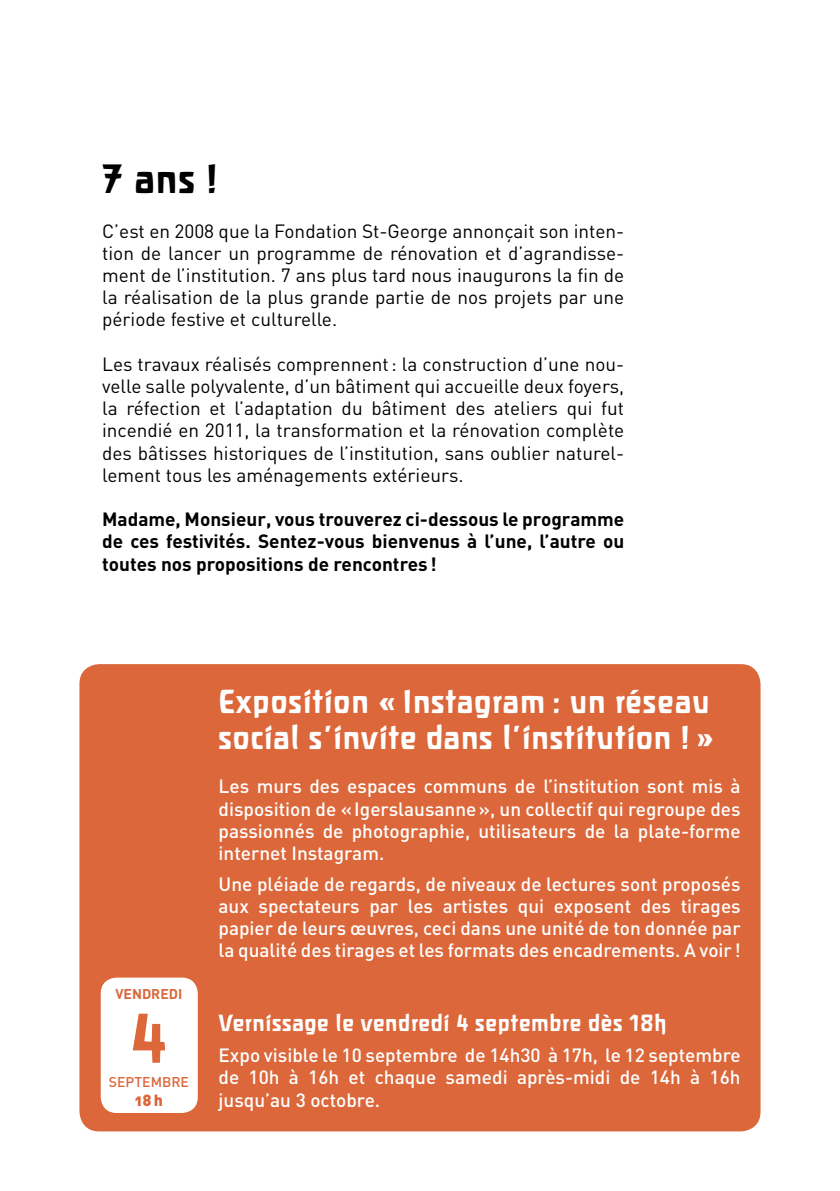
<style>
.page{position:relative;width:840px;height:1191px;background:#fff}
.page>*{position:absolute;margin:0;border:0;box-sizing:border-box;transform-origin:0 0}
.t1{font:700 72px "Liant";color:#db673a}
.t2{font:700 42px "Liant";color:#000}
.t3{font:700 34px/36px "Liant";letter-spacing:.025em;color:#fff}
.t4{font:700 24px "Liant";letter-spacing:.025em;color:#fff}
.t5{font:19px/22.2px "DIN";color:#000;text-align:justify}
.t6{font:500 19px/22.2px "DIN";color:#fff;text-align:justify}
.t7{font:700 19px/22.2px "DIN";color:#000;text-align:justify}
.t8{font:16px "DIN Black Alternate";color:#db673a}
.t9{font:500 14px "DIN";color:#db673a}
.t10{font:700 14px "DIN";color:#db673a}
</style>
<div class="page">
<div style="left:79px;top:664px;width:681px;height:467px;background:#db673a;border-radius:20px"></div>
<div style="left:101px;top:977px;width:97px;height:136px;background:#fff;border-radius:16px"></div>
<h2 class="t2" style="left:102px;top:157px;width:117px">7 ans !</h2>
<p class="t5" style="left:102px;top:219px;width:523px">C’est en 2008 que la Fondation St-George annonçait son inten&shy;tion de lancer un programme de rénovation et d’agrandisse&shy;ment de l’institution. 7 ans plus tard nous inaugurons la fin de la réalisation de la plus grande partie de nos projets par une période festive et culturelle.</p>
<p class="t5" style="left:102px;top:352px;width:523px">Les travaux réalisés comprennent: la construction d’une nou&shy;velle salle polyvalente, d’un bâtiment qui accueille deux foyers, la réfection et l’adaptation du bâtiment des ateliers qui fut incendié en 2011, la transformation et la rénovation complète des bâtisses historiques de l’institution, sans oublier naturel&shy;lement tous les aménagements extérieurs.</p>
<p class="t7" style="left:102px;top:507px;width:523px">Madame, Monsieur, vous trouverez ci-dessous le programme de ces festivités. Sentez-vous bienvenus à l’une, l’autre ou toutes nos propositions de rencontres!</p>
<p class="t10" style="left:115px;top:984px;width:68px">VENDREDI</p>
<h1 class="t1" style="left:131px;top:1001px;width:38px">4</h1>
<p class="t9" style="left:109px;top:1072px;width:79px">Septembre</p>
<p class="t8" style="left:135px;top:1089px;width:29px">18 h</p>
<h3 class="t3" style="left:218px;top:683px;width:497px">Exposition « Instagram : un réseau social s’invite dans l’institution ! »</h3>
<p class="t6" style="left:218px;top:774px;width:523px">Les murs des espaces communs de l’institution sont mis à disposition de «Igerslausanne», un collectif qui regroupe des passionnés de photographie, utilisateurs de la plate-forme internet Instagram.</p>
<p class="t6" style="left:218px;top:872px;width:523px">Une pléiade de regards, de niveaux de lectures sont proposés aux spectateurs par les artistes qui exposent des tirages papier de leurs œuvres, ceci dans une unité de ton donnée par la qualité des tirages et les formats des encadrements. A voir !</p>
<p class="t4" style="left:218px;top:1011px;width:449px">Vernissage le vendredi 4 septembre dès 18h</p>
<p class="t6" style="left:218px;top:1043px;width:523px">Expo visible le 10 septembre de 14h30 à 17h, le 12 septembre de 10h à 16h et chaque samedi après-midi de 14h à 16h jusqu’au 3 octobre.</p>
</div>
